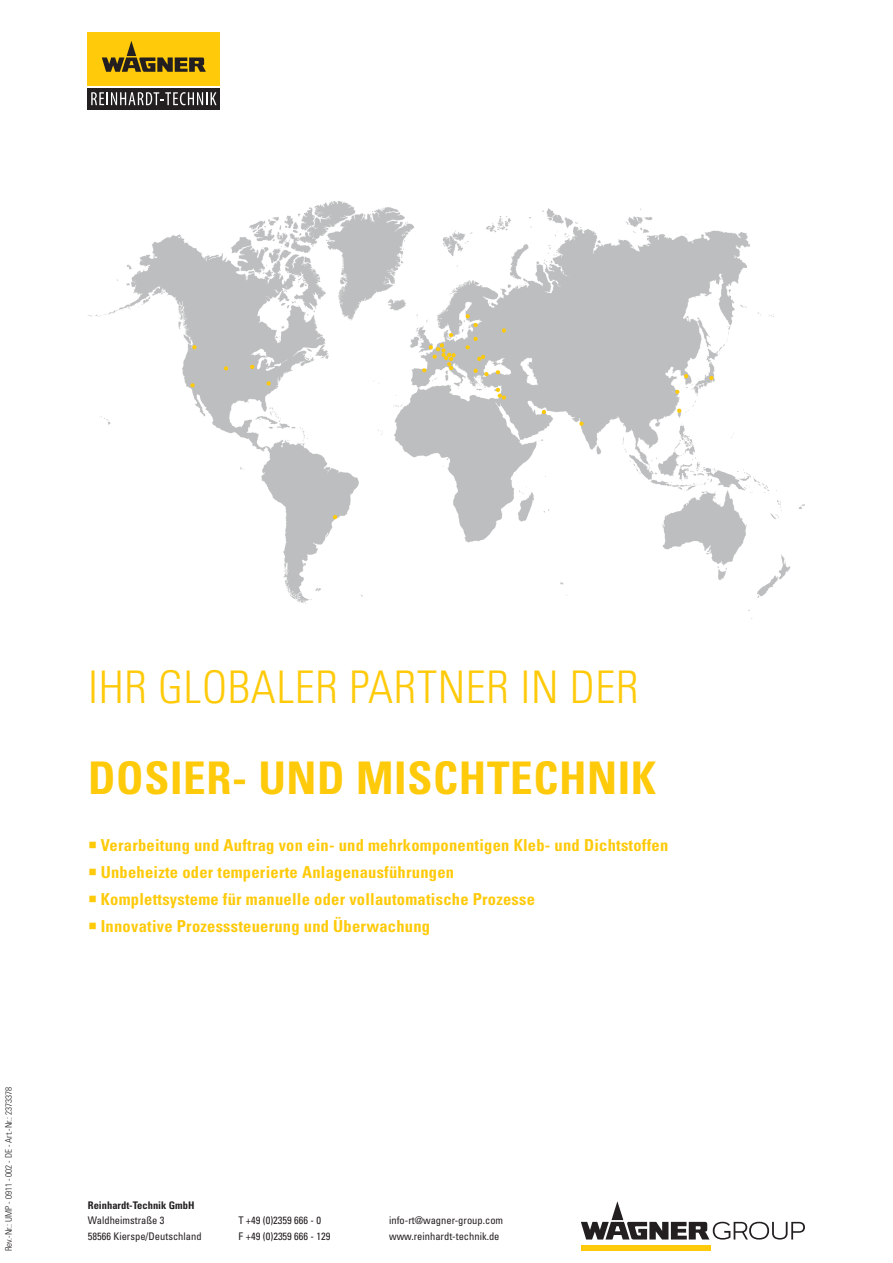
<style>
.page{position:relative;width:893px;height:1263px;background:#fff}
.page>*{position:absolute;margin:0;border:0;box-sizing:border-box;transform-origin:0 0}
.Headline_Thin{font:300 condensed 45px "Univers LT Std";letter-spacing:.015em;color:#feca0a}
.Headline_Bold{font:700 condensed 45px "Univers LT Std";letter-spacing:.015em;color:#feca0a}
.t1{font:700 condensed 16.5px "Univers LT Std";letter-spacing:.015em;color:#feca0a}
.t2{font:condensed 10.5px "Univers LT Std";color:#231f20}
.t3{font:700 condensed 10.5px/15.5px "Univers LT Std";color:#231f20}
.t4{font:300 condensed 9px "Univers LT Std";color:#231f20}
.s1{font-weight:400}
</style>
<div class="page">
<img style="left:88px;top:201px;width:717px;height:410px">
<div style="left:88px;top:88px;width:132px;height:21px;background:#231f20"></div>
<svg style="left:91px;top:92px;width:126px;height:13px"></svg>
<div style="left:88px;top:33px;width:132px;height:53px;background:#feca0a"></div>
<svg style="left:102px;top:41px;width:104px;height:31px"></svg>
<svg style="left:581px;top:1201px;width:224px;height:38px"></svg>
<div style="left:581px;top:1245px;width:130px;height:6px;background:#feca0a"></div>
<p class="t4" style="left:3px;top:1251px;width:166px;rotate:-90deg">Rev.-Nr.: UMP - 0911 - 002 - DE - Art.-Nr.: 2373378</p>
<p class="Headline_Thin" style="left:88px;top:660px;width:552px">IHR GLOBALER PARTNER IN DER</p>
<p class="Headline_Bold" style="left:88px;top:751px;width:570px">DOSIER- UND MISCHTECHNIK</p>
<p class="t1" style="left:101px;top:835px;width:569px">Verarbeitung und Auftrag von ein- und mehrkomponentigen Kleb- und Dichtstoffen</p>
<p class="t1" style="left:101px;top:862px;width:355px">Unbeheizte oder temperierte Anlagenausführungen</p>
<p class="t1" style="left:101px;top:889px;width:436px">Komplettsysteme für manuelle oder vollautomatische Prozesse</p>
<p class="t1" style="left:101px;top:916px;width:331px">Innovative Prozesssteuerung und Überwachung</p>
<p class="t3" style="left:88px;top:1197px;width:108px">Reinhardt-Technik GmbH<br><span class="s1">Waldheimstraße 3</span></p>
<p class="t2" style="left:88px;top:1229px;width:115px">58566 Kierspe/Deutschland</p>
<p class="t2" style="left:238px;top:1214px;width:84px">T +49 (0)2359 666 - 0</p>
<p class="t2" style="left:238px;top:1229px;width:93px">F +49 (0)2359 666 - 129</p>
<p class="t2" style="left:389px;top:1214px;width:116px">info-rt@wagner-group.com</p>
<p class="t2" style="left:389px;top:1229px;width:112px">www.reinhardt-technik.de</p>
</div>
